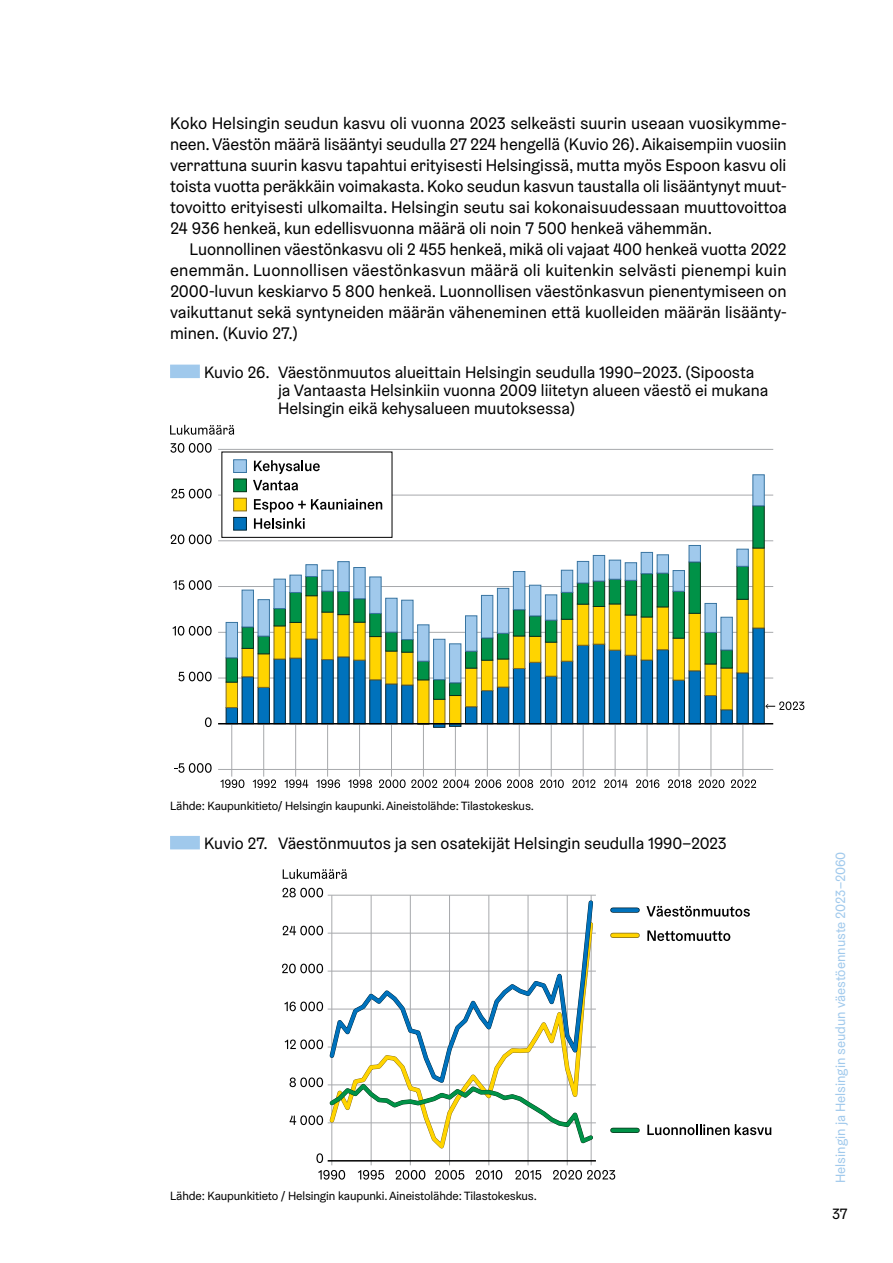
<style>
.page{position:relative;width:893px;height:1263px;background:#fff}
.page>*{position:absolute;margin:0;border:0;box-sizing:border-box;transform-origin:0 0}
.C_Leipäteksti__1__kpl{font:16.8px/21px "Helsinki Grotesk";color:#000;text-align:justify}
.C_Leipäteksti{font:16.8px/21px "Helsinki Grotesk";color:#000;text-align:justify}
.C_Kuvateksti{font:16.5px/18px "Helsinki Grotesk";color:#000}
.t1{font:15px "Helsinki Grotesk";color:#000}
.t2{font:13.5px "Helsinki Grotesk";color:#a0c9ec}
.D_Kuvion_taulukon_lähde{font:12px "Helsinki Grotesk";letter-spacing:-.01em;color:#000}
</style>
<div class="page">
<div style="left:170px;top:365px;width:30px;height:13px;background:#a0c9ec"></div>
<div style="left:170px;top:836px;width:30px;height:13px;background:#a0c9ec"></div>
<hr style="left:231px;top:725px;width:1px;height:52px;background:#a7a9ac">
<hr style="left:263px;top:725px;width:1px;height:52px;background:#a7a9ac">
<hr style="left:295px;top:725px;width:1px;height:52px;background:#a7a9ac">
<hr style="left:327px;top:725px;width:1px;height:52px;background:#a7a9ac">
<hr style="left:359px;top:725px;width:1px;height:52px;background:#a7a9ac">
<hr style="left:391px;top:725px;width:1px;height:52px;background:#a7a9ac">
<hr style="left:423px;top:725px;width:1px;height:52px;background:#a7a9ac">
<hr style="left:455px;top:725px;width:1px;height:52px;background:#a7a9ac">
<hr style="left:487px;top:725px;width:1px;height:52px;background:#a7a9ac">
<hr style="left:519px;top:725px;width:1px;height:52px;background:#a7a9ac">
<hr style="left:551px;top:725px;width:1px;height:52px;background:#a7a9ac">
<hr style="left:583px;top:725px;width:1px;height:52px;background:#a7a9ac">
<hr style="left:615px;top:725px;width:1px;height:52px;background:#a7a9ac">
<hr style="left:647px;top:725px;width:1px;height:52px;background:#a7a9ac">
<hr style="left:679px;top:725px;width:1px;height:52px;background:#a7a9ac">
<hr style="left:711px;top:725px;width:1px;height:52px;background:#a7a9ac">
<hr style="left:743px;top:725px;width:1px;height:52px;background:#a7a9ac">
<hr style="left:218px;top:449px;width:555px;height:1px;background:#a7a9ac">
<hr style="left:218px;top:495px;width:555px;height:1px;background:#a7a9ac">
<hr style="left:218px;top:540px;width:555px;height:1px;background:#a7a9ac">
<hr style="left:218px;top:586px;width:555px;height:1px;background:#a7a9ac">
<hr style="left:218px;top:632px;width:555px;height:1px;background:#a7a9ac">
<hr style="left:218px;top:678px;width:555px;height:1px;background:#a7a9ac">
<hr style="left:218px;top:769px;width:555px;height:1px;background:#a7a9ac">
<svg style="left:225px;top:724px;width:540px;height:4px"></svg>
<svg style="left:225px;top:700px;width:540px;height:23px"></svg>
<svg style="left:225px;top:683px;width:540px;height:17px;background:#56919b"></svg>
<svg style="left:225px;top:474px;width:540px;height:209px"></svg>
<hr style="left:218px;top:723px;width:555px;height:1px;background:#000">
<svg style="left:174px;top:763px;width:38px;height:10px"></svg>
<svg style="left:205px;top:717px;width:7px;height:10px"></svg>
<svg style="left:178px;top:672px;width:34px;height:9px"></svg>
<svg style="left:172px;top:626px;width:40px;height:10px"></svg>
<svg style="left:173px;top:580px;width:39px;height:10px"></svg>
<svg style="left:171px;top:534px;width:41px;height:10px"></svg>
<svg style="left:171px;top:489px;width:41px;height:9px"></svg>
<svg style="left:170px;top:443px;width:42px;height:10px"></svg>
<svg style="left:170px;top:425px;width:64px;height:10px"></svg>
<svg style="left:220px;top:779px;width:24px;height:9px"></svg>
<svg style="left:253px;top:779px;width:23px;height:9px"></svg>
<svg style="left:284px;top:779px;width:24px;height:9px"></svg>
<svg style="left:316px;top:779px;width:24px;height:9px"></svg>
<svg style="left:348px;top:779px;width:24px;height:9px"></svg>
<svg style="left:379px;top:779px;width:58px;height:9px"></svg>
<svg style="left:443px;top:779px;width:26px;height:9px"></svg>
<svg style="left:475px;top:779px;width:26px;height:9px"></svg>
<svg style="left:507px;top:779px;width:26px;height:9px"></svg>
<svg style="left:540px;top:779px;width:24px;height:9px"></svg>
<svg style="left:572px;top:779px;width:23px;height:9px"></svg>
<svg style="left:604px;top:779px;width:24px;height:9px"></svg>
<svg style="left:636px;top:779px;width:23px;height:9px"></svg>
<svg style="left:668px;top:779px;width:23px;height:9px"></svg>
<svg style="left:699px;top:779px;width:25px;height:9px"></svg>
<svg style="left:731px;top:779px;width:25px;height:9px"></svg>
<div style="left:222px;top:452px;width:170px;height:85px;background:#fff"></div>
<div style="left:222px;top:452px;width:170px;height:86px;border:1px solid #000"></div>
<svg style="left:254px;top:518px;width:51px;height:11px"></svg>
<div style="left:234px;top:517px;width:12px;height:13px;background:#0072bc"></div>
<div style="left:233px;top:517px;width:14px;height:13px;border:1px solid #002435"></div>
<svg style="left:254px;top:499px;width:128px;height:13px"></svg>
<div style="left:234px;top:498px;width:12px;height:13px;background:#ffd400"></div>
<div style="left:233px;top:498px;width:14px;height:13px;border:1px solid #826b23"></div>
<svg style="left:253px;top:480px;width:45px;height:10px"></svg>
<div style="left:234px;top:479px;width:12px;height:13px;background:#009247"></div>
<div style="left:233px;top:479px;width:14px;height:13px;border:1px solid #09341a"></div>
<svg style="left:254px;top:460px;width:66px;height:14px"></svg>
<div style="left:234px;top:460px;width:12px;height:12px;background:#a0c9ec"></div>
<div style="left:233px;top:459px;width:14px;height:14px;border:1px solid #3874a1"></div>
<svg style="left:765px;top:701px;width:39px;height:9px"></svg>
<svg style="left:283px;top:869px;width:64px;height:10px"></svg>
<svg style="left:318px;top:1170px;width:27px;height:9px"></svg>
<svg style="left:358px;top:1170px;width:26px;height:9px"></svg>
<svg style="left:396px;top:1170px;width:29px;height:9px"></svg>
<svg style="left:435px;top:1170px;width:29px;height:9px"></svg>
<svg style="left:476px;top:1170px;width:26px;height:9px"></svg>
<svg style="left:515px;top:1170px;width:26px;height:9px"></svg>
<svg style="left:553px;top:1170px;width:62px;height:9px"></svg>
<hr style="left:328px;top:895px;width:268px;height:1px;background:#a7a9ac">
<hr style="left:591px;top:895px;width:1px;height:270px;background:#a7a9ac">
<hr style="left:567px;top:895px;width:1px;height:270px;background:#a7a9ac">
<hr style="left:528px;top:895px;width:1px;height:270px;background:#a7a9ac">
<hr style="left:489px;top:895px;width:1px;height:270px;background:#a7a9ac">
<hr style="left:449px;top:895px;width:1px;height:270px;background:#a7a9ac">
<hr style="left:410px;top:895px;width:1px;height:270px;background:#a7a9ac">
<hr style="left:371px;top:895px;width:1px;height:270px;background:#a7a9ac">
<hr style="left:331px;top:895px;width:1px;height:270px;background:#a7a9ac">
<svg style="left:327px;top:898px;width:268px;height:179px"></svg>
<svg style="left:316px;top:1153px;width:7px;height:10px"></svg>
<svg style="left:289px;top:1077px;width:307px;height:70px"></svg>
<svg style="left:285px;top:1039px;width:38px;height:10px"></svg>
<svg style="left:284px;top:1001px;width:39px;height:10px"></svg>
<svg style="left:282px;top:964px;width:41px;height:9px"></svg>
<svg style="left:283px;top:926px;width:40px;height:9px"></svg>
<svg style="left:282px;top:888px;width:41px;height:9px"></svg>
<hr style="left:328px;top:1160px;width:268px;height:1px;background:#000">
<svg style="left:647px;top:930px;width:83px;height:11px"></svg>
<svg style="left:647px;top:1124px;width:124px;height:11px"></svg>
<svg style="left:646px;top:906px;width:104px;height:11px"></svg>
<svg style="left:613px;top:907px;width:24px;height:6px"></svg>
<svg style="left:613px;top:908px;width:24px;height:4px"></svg>
<div style="left:613px;top:933px;width:24px;height:5px;background:#a0841a"></div>
<svg style="left:613px;top:933px;width:24px;height:4px"></svg>
<div style="left:613px;top:1128px;width:24px;height:5px;background:#0c4c29"></div>
<svg style="left:613px;top:1128px;width:24px;height:4px"></svg>
<p class="C_Leipäteksti__1__kpl" style="left:170px;top:112px;width:618px">Koko Helsingin seudun kasvu oli vuonna 2023 selkeästi suurin useaan vuosikymme&shy;neen. Väestön määrä lisääntyi seudulla 27 224 hengellä (Kuvio 26). Aikaisempiin vuosiin verrattuna suurin kasvu tapahtui erityisesti Helsingissä, mutta myös Espoon kasvu oli toista vuotta peräkkäin voimakasta. Koko seudun kasvun taustalla oli lisääntynyt muut&shy;tovoitto erityisesti ulkomailta. Helsingin seutu sai kokonaisuudessaan muuttovoittoa 24 936 henkeä, kun edellisvuonna määrä oli noin 7 500 henkeä vähemmän.</p>
<p class="C_Leipäteksti" style="left:170px;top:238px;width:618px;text-indent:20px">Luonnollinen väestönkasvu oli 2 455 henkeä, mikä oli vajaat 400 henkeä vuotta 2022 enemmän. Luonnollisen väestönkasvun määrä oli kuitenkin selvästi pienempi kuin 2000-luvun keskiarvo 5 800 henkeä. Luonnollisen väestönkasvun pienentymiseen on vaikuttanut sekä syntyneiden määrän väheneminen että kuolleiden määrän lisäänty&shy;minen. (Kuvio 27.)</p>
<p class="C_Kuvateksti" style="left:278px;top:363px;width:492px;text-indent:-74px">Kuvio 26. Väestönmuutos alueittain Helsingin seudulla 1990–2023. (Sipoosta ja Vantaasta Helsinkiin vuonna 2009 liitetyn alueen väestö ei mukana<br>Helsingin eikä kehysalueen muutoksessa)</p>
<p class="D_Kuvion_taulukon_lähde" style="left:170px;top:798px;width:365px">Lähde: Kaupunkitieto/ Helsingin kaupunki. Aineistolähde: Tilastokeskus.</p>
<p class="C_Kuvateksti" style="left:204px;top:834px;width:524px">Kuvio 27. Väestönmuutos ja sen osatekijät Helsingin seudulla 1990–2023</p>
<p class="D_Kuvion_taulukon_lähde" style="left:170px;top:1189px;width:368px">Lähde: Kaupunkitieto / Helsingin kaupunki. Aineistolähde: Tilastokeskus.</p>
<p class="t2" style="left:832px;top:1183px;width:333px;rotate:-90deg">Helsingin ja Helsingin seudun väestöennuste 2023–2060</p>
<p class="t1" style="left:832px;top:1204px;width:17px">37</p>
</div>
